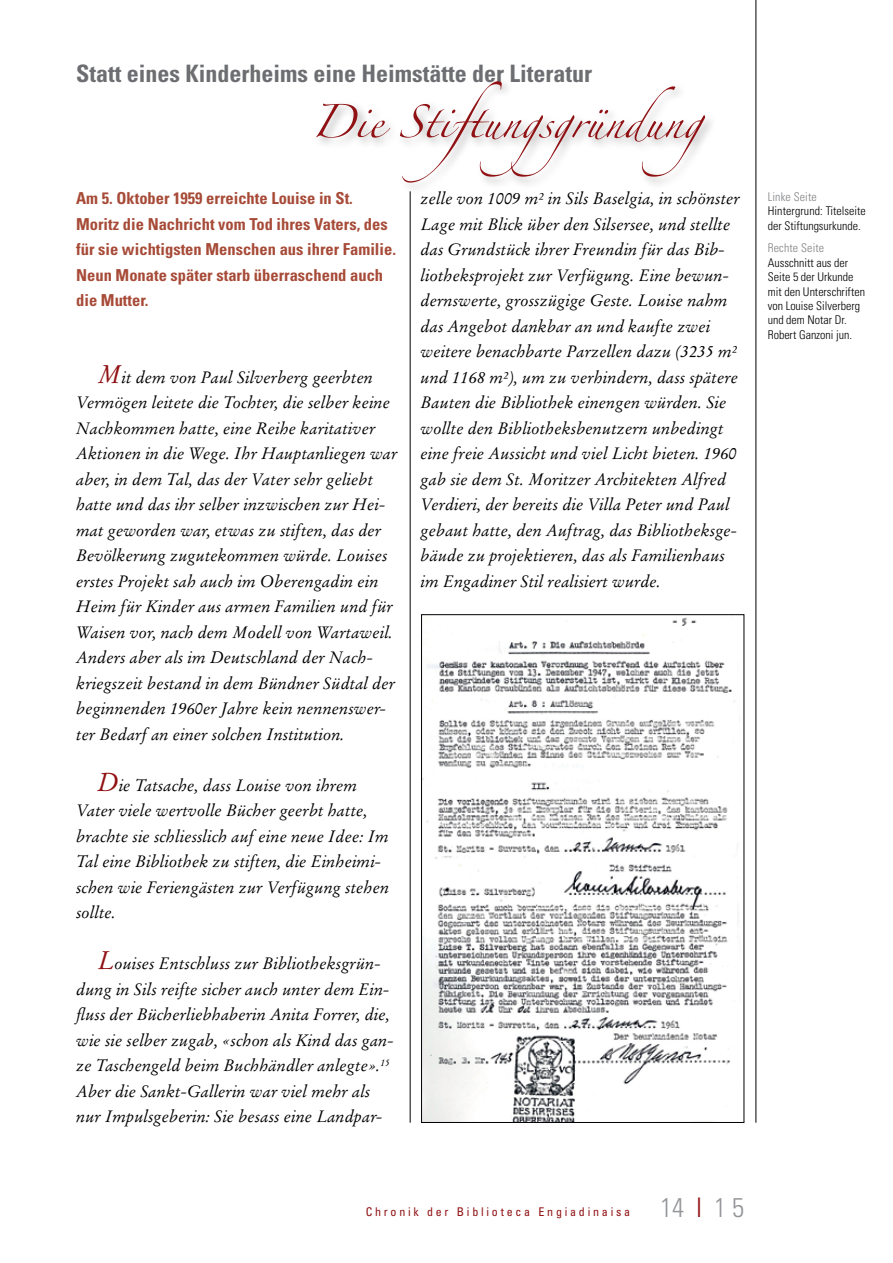
<style>
.page{position:relative;width:893px;height:1263px;background:#fff}
.page>*{position:absolute;margin:0;border:0;box-sizing:border-box;transform-origin:0 0}
.t1{font:300 condensed 27px "Univers";color:#939598}
.t2{font:700 condensed 24px "Univers";color:#6d6e71}
.t3{font:italic 16.5px/25.5px "Stempel Garamond";color:#000}
.t4{font:700 condensed 16.5px/25.5px "Univers";color:#a74b38}
.t5{font:300 condensed 12px/14.4px "Univers";color:#000}
.t6{font:condensed 12px "Univers";letter-spacing:.23em;color:#901114}
.t7{font:300 condensed 12px "Univers";letter-spacing:.01em;color:#808285}
.s1{font-size:25.5px;color:#901114}
.s2{color:#901114}
</style>
<div class="page">
<hr style="left:410px;top:191px;width:1px;height:932px;background:#000">
<hr style="left:756px;top:0;width:1px;height:1123px;background:#000">
<div style="left:313px;top:78px;width:404px;height:117px;background:#fff"></div>
<svg style="left:316px;top:81px;width:389px;height:102px"></svg>
<img style="left:423px;top:617px;width:316px;height:504px">
<div style="left:421px;top:614px;width:323px;height:509px;border:1px solid #000"></div>
<h2 class="t2" style="left:76px;top:59px;width:517px">Statt eines Kinderheims eine Heimstätte der Literatur</h2>
<p class="t4" style="left:76px;top:185px;width:321px">Am 5. Oktober 1959 erreichte Louise in St.<br>Moritz die Nachricht vom Tod ihres Vaters, des für sie wichtigsten Menschen aus ihrer Familie.<br>Neun Monate später starb überraschend auch die Mutter.</p>
<p class="t3" style="left:76px;top:364px;width:323px;text-indent:21px"><span class="s1">M</span>it dem von Paul Silverberg geerbten Vermögen leitete die Tochter, die selber keine Nachkommen hatte, eine Reihe karitativer Aktionen in die Wege. Ihr Hauptanliegen war aber, in dem Tal, das der Vater sehr geliebt hatte und das ihr selber inzwischen zur Hei&shy;mat geworden war, etwas zu stiften, das der Bevölkerung zugutekommen würde. Louises erstes Projekt sah auch im Oberengadin ein Heim für Kinder aus armen Familien und für Waisen vor, nach dem Modell von Wartaweil.<br>Anders aber als im Deutschland der Nach&shy;kriegszeit bestand in dem Bündner Südtal der beginnenden 1960er Jahre kein nennenswer&shy;ter Bedarf an einer solchen Institution.</p>
<p class="t3" style="left:76px;top:772px;width:315px;text-indent:21px"><span class="s1">D</span>ie Tatsache, dass Louise von ihrem Vater viele wertvolle Bücher geerbt hatte, brachte sie schliesslich auf eine neue Idee: Im Tal eine Bibliothek zu stiften, die Einheimi&shy;schen wie Feriengästen zur Verfügung stehen sollte.</p>
<p class="t3" style="left:76px;top:951px;width:319px;text-indent:21px"><span class="s1">L</span>ouises Entschluss zur Bibliotheksgrün&shy;dung in Sils reifte sicher auch unter dem Ein&shy;fluss der Bücherliebhaberin Anita Forrer, die, wie sie selber zugab, «schon als Kind das gan&shy;ze Taschengeld beim Buchhändler anlegte».<sup>15<br></sup>Aber die Sankt-Gallerin war viel mehr als nur Impulsgeberin: Sie besass eine Landpar-</p>
<p class="t3" style="left:421px;top:186px;width:321px">zelle von 1009 m² in Sils Baselgia, in schönster Lage mit Blick über den Silsersee, und stellte das Grundstück ihrer Freundin für das Bib&shy;liotheksprojekt zur Verfügung. Eine bewun&shy;dernswerte, grosszügige Geste. Louise nahm das Angebot dankbar an und kaufte zwei weitere benachbarte Parzellen dazu (3235 m² und 1168 m²), um zu verhindern, dass spätere Bauten die Bibliothek einengen würden. Sie wollte den Bibliotheksbenutzern unbedingt eine freie Aussicht und viel Licht bieten. 1960 gab sie dem St. Moritzer Architekten Alfred Verdieri, der bereits die Villa Peter und Paul gebaut hatte, den Auftrag, das Bibliotheksge&shy;bäude zu projektieren, das als Familienhaus im Engadiner Stil realisiert wurde.</p>
<p class="t7" style="left:768px;top:189px;width:51px">Linke Seite</p>
<p class="t5" style="left:768px;top:203px;width:100px">Hintergrund: Titelseite der Stiftungsurkunde.</p>
<p class="t7" style="left:768px;top:241px;width:58px">Rechte Seite</p>
<p class="t5" style="left:768px;top:255px;width:99px">Ausschnitt aus der<br>Seite 5 der Urkunde mit den Unterschriften von Louise Silverberg und dem Notar Dr.<br>Robert Ganzoni jun.</p>
<p class="t6" style="left:366px;top:1204px;width:266px">Chronik der Biblioteca Engiadinaisa</p>
<h1 class="t1" style="left:660px;top:1191px;width:85px">14 <span class="s2">I</span> 1 5</h1>
</div>
